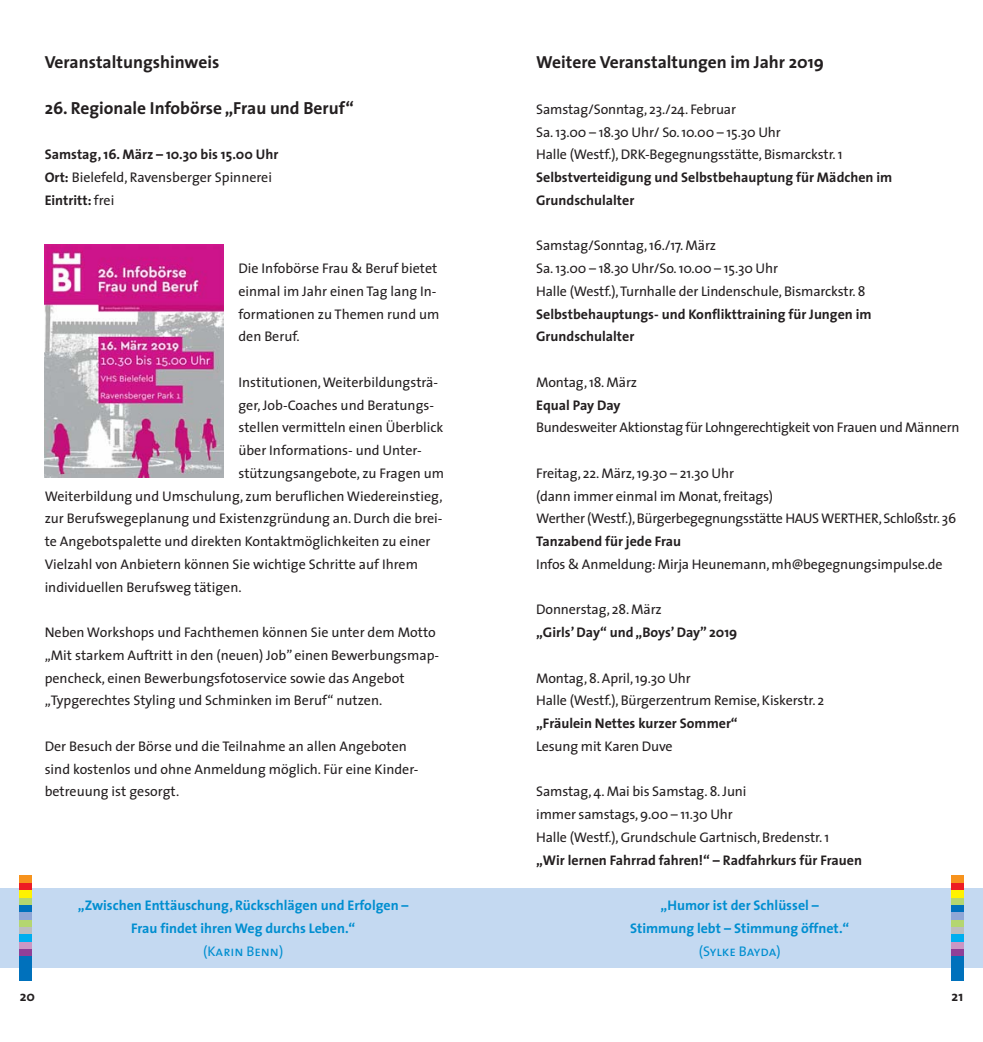
<style>
.page{position:relative;width:983px;height:1042px;background:#fff}
.page>*{position:absolute;margin:0;border:0;box-sizing:border-box;transform-origin:0 0}
.t1{font:700 17.5px "The Sans";color:#231f20}
.t2{font:14px/22.8px "The Sans";color:#231f20}
.t3{font:700 14px/22.8px "The Sans";color:#231f20}
.t4{font:14px/22.8px "The Sans";letter-spacing:-.02em;color:#231f20}
.t5{font:700 14px/22.8px "The Sans";color:#008ed0;text-align:center}
.t6{font:14px "The Sans Caps";color:#008ed0}
.s1{font-weight:400}
</style>
<div class="page">
<div style="left:0;top:888px;width:982px;height:79px;background:#c4d9f1"></div>
<div style="left:20px;top:956px;width:12px;height:24px;background:#0071bc"></div>
<div style="left:20px;top:948px;width:12px;height:8px;background:#903f98"></div>
<div style="left:20px;top:941px;width:12px;height:7px;background:#cb97c4"></div>
<div style="left:20px;top:934px;width:12px;height:7px;background:#00aeef"></div>
<div style="left:20px;top:926px;width:12px;height:8px;background:#bbbdc0"></div>
<div style="left:20px;top:919px;width:12px;height:7px;background:#b4d670"></div>
<div style="left:20px;top:912px;width:12px;height:7px;background:#90a7d6"></div>
<div style="left:20px;top:904px;width:12px;height:8px;background:#0071bc"></div>
<div style="left:20px;top:897px;width:12px;height:7px;background:#b4d670"></div>
<div style="left:20px;top:890px;width:12px;height:7px;background:#fff200"></div>
<div style="left:20px;top:882px;width:12px;height:8px;background:#ed1c24"></div>
<div style="left:20px;top:875px;width:12px;height:7px;background:#f7931d"></div>
<div style="left:950px;top:956px;width:12px;height:24px;background:#0071bc"></div>
<div style="left:950px;top:948px;width:12px;height:8px;background:#903f98"></div>
<div style="left:950px;top:941px;width:12px;height:7px;background:#cb97c4"></div>
<div style="left:950px;top:934px;width:12px;height:7px;background:#00aeef"></div>
<div style="left:950px;top:926px;width:12px;height:8px;background:#bbbdc0"></div>
<div style="left:950px;top:919px;width:12px;height:7px;background:#b4d670"></div>
<div style="left:950px;top:912px;width:12px;height:7px;background:#90a7d6"></div>
<div style="left:950px;top:904px;width:12px;height:8px;background:#0071bc"></div>
<div style="left:950px;top:897px;width:12px;height:7px;background:#b4d670"></div>
<div style="left:950px;top:890px;width:12px;height:7px;background:#fff200"></div>
<div style="left:950px;top:882px;width:12px;height:8px;background:#ed1c24"></div>
<div style="left:950px;top:875px;width:12px;height:7px;background:#f7931d"></div>
<img style="left:45px;top:245px;width:178px;height:233px">
<p class="t1" style="left:45px;top:53px;width:176px">Veranstaltungshinweis</p>
<p class="t1" style="left:45px;top:99px;width:311px">26. Regionale Infobörse „Frau und Beruf“</p>
<p class="t3" style="left:45px;top:144px;width:235px">Samstag, 16. März – 10.30 bis 15.00 Uhr<br>Ort: <span class="s1">Bielefeld, Ravensberger Spinnerei<br></span>Eintritt: <span class="s1">frei</span></p>
<p class="t2" style="left:238px;top:258px;width:202px">Die Infobörse Frau &amp; Beruf bietet einmal im Jahr einen Tag lang In&shy;formationen zu Themen rund um den Beruf.</p>
<p class="t2" style="left:238px;top:372px;width:201px">Institutionen, Weiterbildungsträ-</p>
<p class="t2" style="left:238px;top:395px;width:197px">ger, Job-Coaches und Beratungs-</p>
<p class="t2" style="left:238px;top:418px;width:206px">stellen vermitteln einen Überblick</p>
<p class="t2" style="left:238px;top:440px;width:185px">über Informations- und Unter-</p>
<p class="t2" style="left:238px;top:463px;width:207px">stützungsangebote, zu Fragen um</p>
<p class="t2" style="left:45px;top:486px;width:399px">Weiterbildung und Umschulung, zum beruflichen Wiedereinstieg,</p>
<p class="t2" style="left:45px;top:509px;width:399px">zur Berufswegeplanung und Existenzgründung an. Durch die brei-</p>
<p class="t2" style="left:45px;top:531px;width:387px">te Angebotspalette und direkten Kontaktmöglichkeiten zu einer</p>
<p class="t2" style="left:45px;top:554px;width:375px">Vielzahl von Anbietern können Sie wichtige Schritte auf Ihrem</p>
<p class="t2" style="left:45px;top:577px;width:198px">individuellen Berufsweg tätigen.</p>
<p class="t2" style="left:45px;top:622px;width:396px">Neben Workshops und Fachthemen können Sie unter dem Motto „Mit starkem Auftritt in den (neuen) Job” einen Bewerbungsmap&shy;pencheck, einen Bewerbungsfotoservice sowie das Angebot „Typgerechtes Styling und Schminken im Beruf“ nutzen.</p>
<p class="t2" style="left:45px;top:736px;width:375px">Der Besuch der Börse und die Teilnahme an allen Angeboten sind kostenlos und ohne Anmeldung möglich. Für eine Kinder&shy;betreuung ist gesorgt.</p>
<p class="t5" style="left:78px;top:894px;width:332px">„Zwischen Enttäuschung, Rückschlägen und Erfolgen –<br>Frau findet ihren Weg durchs Leben.“</p>
<p class="t6" style="left:203px;top:942px;width:82px">(Karin Benn)</p>
<p class="t1" style="left:536px;top:53px;width:289px">Weitere Veranstaltungen im Jahr 2019</p>
<p class="t2" style="left:536px;top:99px;width:308px">Samstag/Sonntag, 23./24. Februar<br>Sa. 13.00 – 18.30 Uhr/ So. 10.00 – 15.30 Uhr<br>Halle (Westf.), DRK-Begegnungsstätte, Bismarckstr. 1</p>
<p class="t3" style="left:536px;top:166px;width:357px">Selbstverteidigung und Selbstbehauptung für Mädchen im<br>Grundschulalter</p>
<p class="t2" style="left:536px;top:236px;width:331px">Samstag/Sonntag, 16./17. März<br>Sa. 13.00 – 18.30 Uhr/So. 10.00 – 15.30 Uhr<br>Halle (Westf.), Turnhalle der Lindenschule, Bismarckstr. 8</p>
<p class="t3" style="left:536px;top:303px;width:337px">Selbstbehauptungs- und Konflikttraining für Jungen im<br>Grundschulalter</p>
<p class="t2" style="left:536px;top:372px;width:102px">Montag, 18. März</p>
<p class="t3" style="left:536px;top:394px;width:86px">Equal Pay Day</p>
<p class="t4" style="left:536px;top:418px;width:424px">Bundesweiter Aktionstag für Lohngerechtigkeit von Frauen und Männern</p>
<p class="t4" style="left:536px;top:463px;width:421px">Freitag, 22. März, 19.30 – 21.30 Uhr<br>(dann immer einmal im Monat, freitags)<br>Werther (Westf.), Bürgerbegegnungsstätte HAUS WERTHER, Schloßstr. 36</p>
<p class="t3" style="left:536px;top:530px;width:146px">Tanzabend für jede Frau</p>
<p class="t2" style="left:536px;top:554px;width:408px">Infos &amp; Anmeldung: Mirja Heunemann, mh@begegnungsimpulse.de</p>
<p class="t2" style="left:536px;top:600px;width:127px">Donnerstag, 28. März</p>
<p class="t3" style="left:536px;top:621px;width:203px">„Girls’ Day“ und „Boys’ Day” 2019</p>
<p class="t2" style="left:536px;top:668px;width:289px">Montag, 8. April, 19.30 Uhr<br>Halle (Westf.), Bürgerzentrum Remise, Kiskerstr. 2</p>
<p class="t3" style="left:536px;top:712px;width:203px">„Fräulein Nettes kurzer Sommer“</p>
<p class="t2" style="left:536px;top:736px;width:138px">Lesung mit Karen Duve</p>
<p class="t2" style="left:536px;top:782px;width:294px">Samstag, 4. Mai bis Samstag. 8. Juni<br>immer samstags, 9.00 – 11.30 Uhr<br>Halle (Westf.), Grundschule Gartnisch, Bredenstr. 1</p>
<p class="t3" style="left:536px;top:849px;width:327px">„Wir lernen Fahrrad fahren!“ – Radfahrkurs für Frauen</p>
<p class="t5" style="left:630px;top:894px;width:221px">„Humor ist der Schlüssel –<br>Stimmung lebt – Stimmung öffnet.“</p>
<p class="t6" style="left:698px;top:942px;width:83px">(Sylke Bayda)</p>
<p class="t3" style="left:20px;top:985px;width:17px">20</p>
<p class="t3" style="left:951px;top:985px;width:13px">21</p>
</div>
